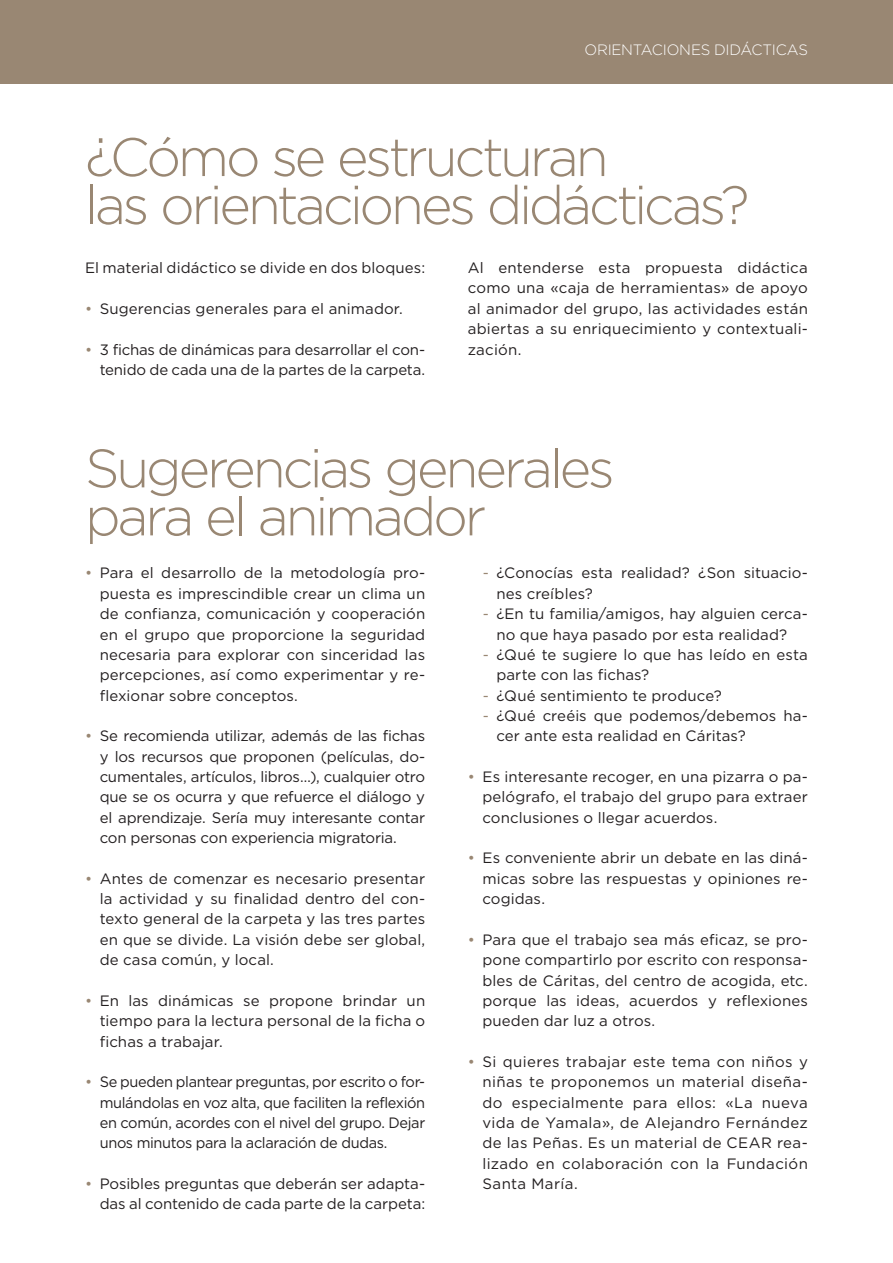
<style>
.page{position:relative;width:893px;height:1263px;background:#fff}
.page>*{position:absolute;margin:0;border:0;box-sizing:border-box;transform-origin:0 0}
.TXT{font:300 54px/48px "Gotham HTF";letter-spacing:-.06em;color:#998773}
.TXT-2{font:15px/20.4px "Gotham HTF";letter-spacing:.005em;color:#231f20;text-align:justify}
.TXT-3{font:15px/20.4px "Gotham HTF";letter-spacing:-.015em;color:#231f20;text-align:right}
.TXT-4{font:300 15px "Gotham HTF";letter-spacing:-.015em;color:#fff}
.s1{color:#998773}
</style>
<div class="page">
<div style="left:0;top:0;width:893px;height:84px;background:#998773"></div>
<p class="TXT-4" style="left:584px;top:42px;width:225px">ORIENTACIONES DIDÁCTICAS</p>
<p class="TXT" style="left:85px;top:132px;width:666px">¿Cómo se estructuran<br>las orientaciones didácticas?</p>
<p class="TXT-2" style="left:85px;top:257px;width:342px">El material didáctico se divide en dos bloques:</p>
<p class="TXT-2" style="left:85px;top:298px;width:319px"><span class="s1">•</span> Sugerencias generales para el animador.</p>
<p class="TXT-3" style="left:85px;top:339px;width:342px"><span class="s1">•</span> 3 fichas de dinámicas para desarrollar el con&shy;tenido de cada una de la partes de la carpeta.</p>
<p class="TXT-2" style="left:468px;top:257px;width:342px">Al entenderse esta propuesta didáctica como una «caja de herramientas» de apoyo al animador del grupo, las actividades están abiertas a su enriquecimiento y contextuali&shy;zación.</p>
<p class="TXT" style="left:85px;top:444px;width:531px">Sugerencias generales para el animador</p>
<p class="TXT-2" style="left:100px;top:563px;width:327px;text-indent:-15px"><span class="s1">•</span> Para el desarrollo de la metodología pro&shy;puesta es imprescindible crear un clima un de confianza, comunicación y cooperación en el grupo que proporcione la seguridad necesaria para explorar con sinceridad las percepciones, así como experimentar y re&shy;flexionar sobre conceptos.</p>
<p class="TXT-2" style="left:100px;top:725px;width:327px;text-indent:-15px"><span class="s1">•</span> Se recomienda utilizar, además de las fichas y los recursos que proponen (películas, do&shy;cumentales, artículos, libros…), cualquier otro que se os ocurra y que refuerce el diálogo y el aprendizaje. Sería muy interesante contar con personas con experiencia migratoria.</p>
<p class="TXT-2" style="left:100px;top:868px;width:327px;text-indent:-15px"><span class="s1">•</span> Antes de comenzar es necesario presentar la actividad y su finalidad dentro del con&shy;texto general de la carpeta y las tres partes en que se divide. La visión debe ser global, de casa común, y local.</p>
<p class="TXT-2" style="left:100px;top:990px;width:327px;text-indent:-15px"><span class="s1">•</span> En las dinámicas se propone brindar un tiempo para la lectura personal de la ficha o fichas a trabajar.</p>
<p class="TXT-2" style="left:100px;top:1071px;width:327px;text-indent:-15px"><span class="s1">•</span> Se pueden plantear preguntas, por escrito o for&shy;mulándolas en voz alta, que faciliten la reflexión en común, acordes con el nivel del grupo. Dejar unos minutos para la aclaración de dudas.</p>
<p class="TXT-2" style="left:85px;top:1173px;width:342px;text-align:right"><span class="s1">•</span> Posibles preguntas que deberán ser adapta&shy;das al contenido de cada parte de la carpeta:</p>
<p class="TXT-2" style="left:496px;top:563px;width:313px;text-indent:-14px"><span class="s1">-</span> ¿Conocías esta realidad? ¿Son situacio&shy;nes creíbles?</p>
<p class="TXT-2" style="left:483px;top:603px;width:327px;text-align:center"><span class="s1">-</span> ¿En tu familia/amigos, hay alguien cerca&shy;no que haya pasado por esta realidad?</p>
<p class="TXT-2" style="left:496px;top:644px;width:313px;text-indent:-14px"><span class="s1">-</span> ¿Qué te sugiere lo que has leído en esta parte con las fichas?</p>
<p class="TXT-2" style="left:483px;top:685px;width:241px"><span class="s1">-</span> ¿Qué sentimiento te produce?</p>
<p class="TXT-2" style="left:496px;top:705px;width:313px;text-indent:-14px"><span class="s1">-</span> ¿Qué creéis que podemos/debemos ha&shy;cer ante esta realidad en Cáritas?</p>
<p class="TXT-2" style="left:482px;top:766px;width:327px;text-indent:-15px"><span class="s1">•</span> Es interesante recoger, en una pizarra o pa&shy;pelógrafo, el trabajo del grupo para extraer conclusiones o llegar acuerdos.</p>
<p class="TXT-2" style="left:482px;top:848px;width:327px;text-indent:-15px"><span class="s1">•</span> Es conveniente abrir un debate en las diná&shy;micas sobre las respuestas y opiniones re&shy;cogidas.</p>
<p class="TXT-2" style="left:482px;top:929px;width:327px;text-indent:-15px"><span class="s1">•</span> Para que el trabajo sea más eficaz, se pro&shy;pone compartirlo por escrito con responsa&shy;bles de Cáritas, del centro de acogida, etc. porque las ideas, acuerdos y reflexiones pueden dar luz a otros.</p>
<p class="TXT-2" style="left:482px;top:1051px;width:327px;text-indent:-15px"><span class="s1">•</span> Si quieres trabajar este tema con niños y niñas te proponemos un material diseña&shy;do especialmente para ellos: «La nueva vida de Yamala», de Alejandro Fernández de las Peñas. Es un material de CEAR rea&shy;lizado en colaboración con la Fundación Santa María.</p>
</div>
